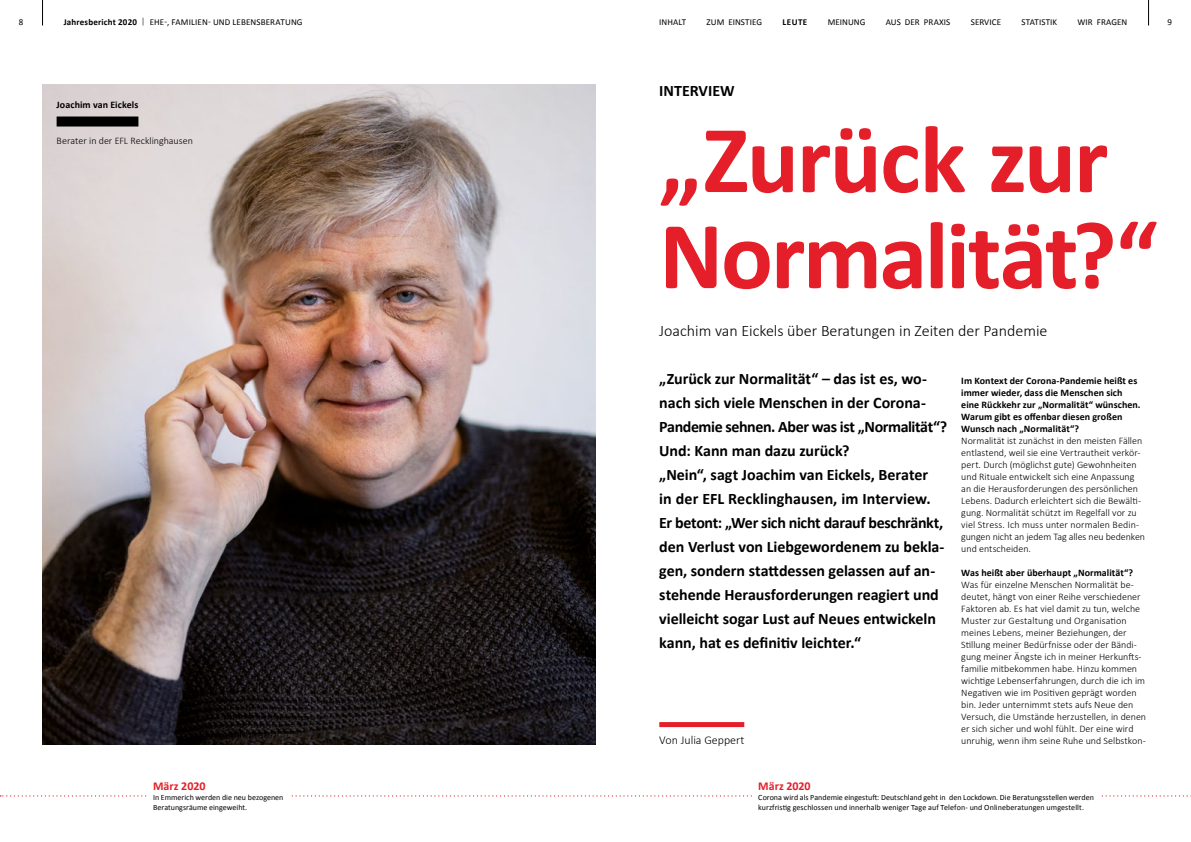
<style>
.page{position:relative;width:1191px;height:842px;background:#fff}
.page>*{position:absolute;margin:0;border:0;box-sizing:border-box;transform-origin:0 0}
.t1{font:700 97px "Calibri";letter-spacing:-.025em;color:#e51f29}
.t2{font:700 16px/24px "Calibri";letter-spacing:-.005em;color:#000}
.t3{font:300 16px "Calibri";color:#000}
.t4{font:700 12px "Calibri";letter-spacing:-.005em;color:#e51f29}
.Absatzformat_9{font:300 12px "Calibri";color:#000}
.t5{font:300 10px/12px "Calibri";color:#000}
.Unterstreicher_ANTHR{font:700 10px/12px "Calibri";letter-spacing:.005em;color:#000}
.t6{font:9px "Calibri";letter-spacing:.005em;color:#000}
.t7{font:700 9px "Calibri";letter-spacing:.055em;color:#000}
.t8{font:8px/10px "Calibri";letter-spacing:.005em;color:#000}
.s1{font-weight:700}
.s2{font-weight:300}
</style>
<div class="page">
<img style="left:42px;top:84px;width:553px;height:660px">
<div style="left:659px;top:722px;width:85px;height:5px;background:#e51f29"></div>
<div style="left:57px;top:117px;width:81px;height:10px;background:#000"></div>
<svg style="left:0;top:795px;width:1191px;height:1px"></svg>
<div style="left:147px;top:776px;width:142px;height:40px;background:#fff"></div>
<div style="left:752px;top:776px;width:347px;height:40px;background:#fff"></div>
<svg style="left:1148px;top:0;width:1px;height:26px"></svg>
<svg style="left:42px;top:0;width:1px;height:26px"></svg>
<p class="t6" style="left:19px;top:16px;width:6px">8</p>
<p class="t6" style="left:64px;top:16px;width:240px"><span class="s1">Jahresbericht 2020</span> <span class="s2">|</span> EHE-, FAMILIEN- UND LEBENSBERATUNG</p>
<p class="t6" style="left:659px;top:16px;width:28px">INHALT</p>
<p class="t6" style="left:706px;top:16px;width:57px">ZUM EINSTIEG</p>
<p class="t7" style="left:782px;top:16px;width:26px">LEUTE</p>
<p class="t6" style="left:828px;top:16px;width:39px">MEINUNG</p>
<p class="t6" style="left:885px;top:16px;width:66px">AUS DER PRAXIS</p>
<p class="t6" style="left:970px;top:16px;width:32px">SERVICE</p>
<p class="t6" style="left:1021px;top:16px;width:37px">STATISTIK</p>
<p class="t6" style="left:1077px;top:16px;width:51px">WIR FRAGEN</p>
<p class="t6" style="left:1167px;top:16px;width:6px">9</p>
<p class="Unterstreicher_ANTHR" style="left:57px;top:98px;width:83px">Joachim van Eickels</p>
<p class="t5" style="left:57px;top:134px;width:138px">Berater in der EFL Recklinghausen</p>
<p class="t4" style="left:153px;top:779px;width:54px">März 2020</p>
<p class="t8" style="left:153px;top:792px;width:132px">In Emmerich werden die neu bezogenen<br>Beratungsräume eingeweiht.</p>
<p class="t2" style="left:659px;top:78px;width:77px">INTERVIEW</p>
<p class="t1" style="left:659px;top:100px;width:450px">„Zurück zur</p>
<p class="t1" style="left:659px;top:196px;width:500px">Normalität?“</p>
<p class="t3" style="left:659px;top:321px;width:390px">Joachim van Eickels über Beratungen in Zeiten der Pandemie</p>
<p class="t2" style="left:659px;top:366px;width:289px">„Zurück zur Normalität“ – das ist es, wo&shy;nach sich viele Menschen in der Corona-Pandemie sehnen. Aber was ist „Normalität“?<br>Und: Kann man dazu zurück?<br>„Nein“, sagt Joachim van Eickels, Berater<br>in der EFL Recklinghausen, im Interview.</p>
<p class="t2" style="left:659px;top:510px;width:287px">Er betont: „Wer sich nicht darauf beschränkt, den Verlust von Liebgewordenem zu bekla&shy;gen, sondern stattdessen gelassen auf an&shy;stehende Herausforderungen reagiert und vielleicht sogar Lust auf Neues entwickeln kann, hat es definitiv leichter.“</p>
<p class="Absatzformat_9" style="left:659px;top:733px;width:86px">Von Julia Geppert</p>
<p class="Unterstreicher_ANTHR" style="left:961px;top:374px;width:178px">Im Kontext der Corona-Pandemie heißt es immer wieder, dass die Menschen sich</p>
<p class="Unterstreicher_ANTHR" style="left:961px;top:398px;width:181px">eine Rückkehr zur „Normalität“ wünschen.</p>
<p class="Unterstreicher_ANTHR" style="left:961px;top:410px;width:163px">Warum gibt es offenbar diesen großen<br>Wunsch nach „Normalität“?</p>
<p class="t5" style="left:961px;top:434px;width:185px">Normalität ist zunächst in den meisten Fällen entlastend, weil sie eine Vertrautheit verkör&shy;pert. Durch (möglichst gute) Gewohnheiten und Rituale entwickelt sich eine Anpassung an die Herausforderungen des persönlichen Lebens. Dadurch erleichtert sich die Bewälti&shy;gung. Normalität schützt im Regelfall vor zu viel Stress. Ich muss unter normalen Bedin&shy;gungen nicht an jedem Tag alles neu bedenken und entscheiden.</p>
<p class="Unterstreicher_ANTHR" style="left:961px;top:566px;width:173px">Was heißt aber überhaupt „Normalität“?</p>
<p class="t5" style="left:961px;top:578px;width:186px">Was für einzelne Menschen Normalität be&shy;deutet, hängt von einer Reihe verschiedener Faktoren ab. Es hat viel damit zu tun, welche Muster zur Gestaltung und Organisation meines Lebens, meiner Beziehungen, der Stillung meiner Bedürfnisse oder der Bändi&shy;gung meiner Ängste ich in meiner Herkunfts&shy;familie mitbekommen habe. Hinzu kommen wichtige Lebenserfahrungen, durch die ich im Negativen wie im Positiven geprägt worden bin. Jeder unternimmt stets aufs Neue den Versuch, die Umstände herzustellen, in denen er sich sicher und wohl fühlt. Der eine wird unruhig, wenn ihm seine Ruhe und Selbstkon-</p>
<p class="t4" style="left:758px;top:779px;width:54px">März 2020</p>
<p class="t8" style="left:758px;top:792px;width:337px">Corona wird als Pandemie eingestuft: Deutschland geht in den Lockdown. Die Beratungsstellen werden kurzfristig geschlossen und innerhalb weniger Tage auf Telefon- und Onlineberatungen umgestellt.</p>
</div>
